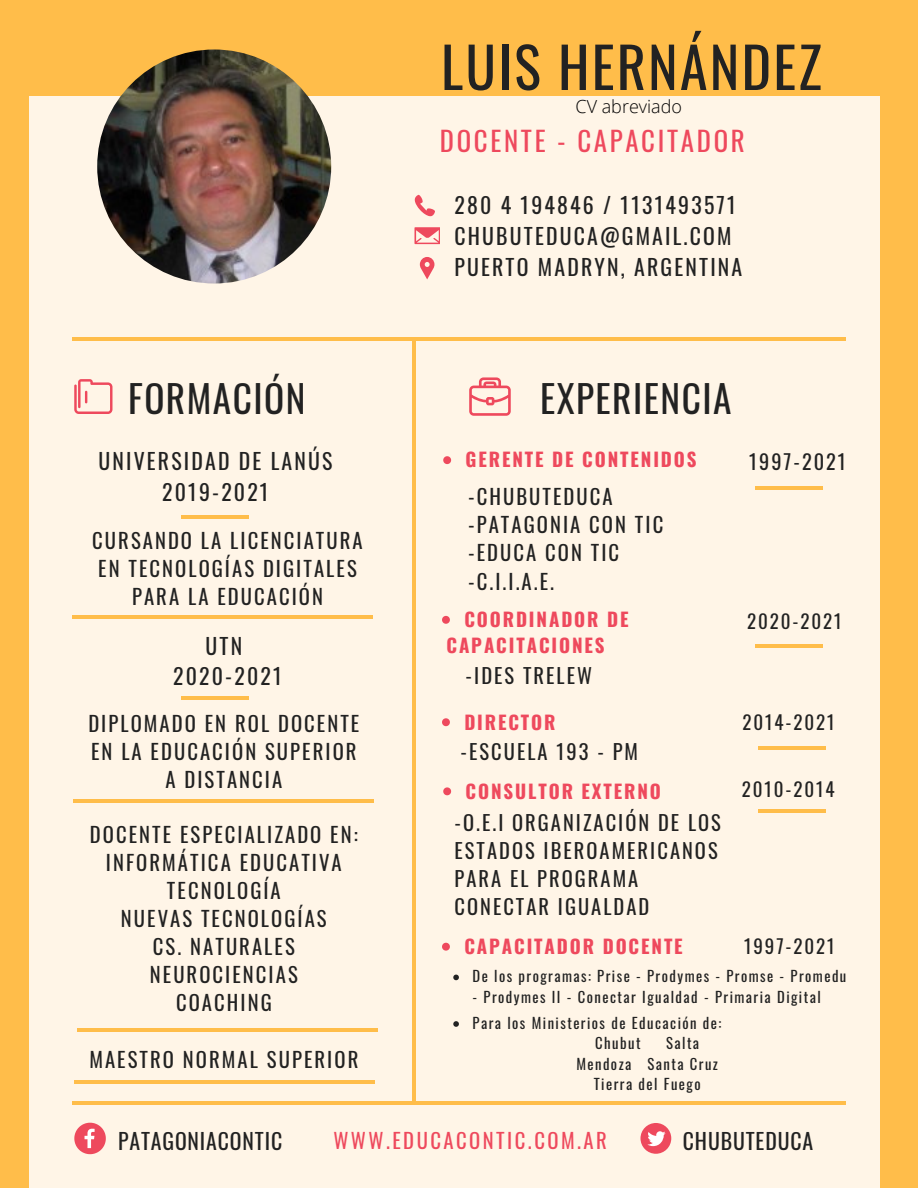
<style>
.page{position:relative;width:918px;height:1188px;background:#ffbd4a}
.page>*{position:absolute;margin:0;border:0;box-sizing:border-box;transform-origin:0 0}
.t1{font:55.95px "Oswald";letter-spacing:.04em;color:#222}
.t2{font:37.35px "Oswald";letter-spacing:.04em;color:#222}
.t3{font:26.85px "Oswald";letter-spacing:.1em;color:#ee495d}
.t4{font:21.75px/30.3px "Oswald";letter-spacing:.1em;color:#222;text-align:center}
.t5{font:21.75px "Oswald";letter-spacing:.04em;color:#222}
.t6{font:20.7px/28.2px "Oswald";letter-spacing:.1em;color:#222;text-align:center}
.t7{font:20.7px "Oswald";letter-spacing:.12em;color:#ee495d}
.t8{font:20.55px/28.2px "Oswald";letter-spacing:.1em;color:#222}
.t9{font:20.25px "Oswald";letter-spacing:.1em;color:#222}
.t10{font:19.05px "Oswald";letter-spacing:.1em;color:#222}
.t11{font:700 18.9px "Oswald";letter-spacing:.1em;color:#ee495d}
.t12{font:300 18px "Open Sans";color:#000}
.t13{font:14.7px "Oswald";letter-spacing:.1em;color:#222}
</style>
<div class="page">
<div style="left:29px;top:96px;width:851px;height:1092px;background:#fff5e7"></div>
<svg style="left:74px;top:379px;width:38px;height:35px"></svg>
<svg style="left:469px;top:377px;width:42px;height:39px"></svg>
<svg style="left:415px;top:227px;width:25px;height:17px"></svg>
<svg style="left:415px;top:195px;width:20px;height:21px"></svg>
<svg style="left:420px;top:257px;width:14px;height:22px"></svg>
<svg style="left:74px;top:1123px;width:32px;height:31px"></svg>
<div style="left:641px;top:1123px;width:30px;height:31px;background:#ee495d;border-radius:50%"></div>
<svg style="left:647px;top:1131px;width:19px;height:15px"></svg>
<svg style="left:443px;top:456px;width:8px;height:8px"></svg>
<svg style="left:453px;top:975px;width:6px;height:5px"></svg>
<svg style="left:442px;top:616px;width:8px;height:8px"></svg>
<svg style="left:443px;top:787px;width:8px;height:8px"></svg>
<svg style="left:442px;top:943px;width:8px;height:8px"></svg>
<svg style="left:442px;top:718px;width:8px;height:8px"></svg>
<img style="left:97px;top:50px;width:234px;height:233px;border-radius:50%">
<hr style="left:72px;top:338px;width:774px;height:3px;background:#ffbd4a">
<hr style="left:72px;top:1101px;width:774px;height:4px;background:#ffbd4a">
<hr style="left:412px;top:339px;width:3px;height:763px;background:#ffbd4a">
<hr style="left:181px;top:515px;width:68px;height:3px;background:#ffbd4a">
<hr style="left:181px;top:696px;width:68px;height:3px;background:#ffbd4a">
<hr style="left:72px;top:615px;width:300px;height:3px;background:#ffbd4a">
<hr style="left:78px;top:1028px;width:300px;height:3px;background:#ffbd4a">
<hr style="left:74px;top:800px;width:300px;height:3px;background:#ffbd4a">
<hr style="left:74px;top:1080px;width:301px;height:3px;background:#ffbd4a">
<hr style="left:755px;top:487px;width:68px;height:3px;background:#ffbd4a">
<hr style="left:755px;top:644px;width:68px;height:3px;background:#ffbd4a">
<hr style="left:758px;top:747px;width:68px;height:3px;background:#ffbd4a">
<hr style="left:758px;top:809px;width:68px;height:3px;background:#ffbd4a">
<svg style="left:453px;top:1021px;width:6px;height:6px"></svg>
<p class="t1" style="left:441px;top:23px;width:382px">LUIS HERNÁNDEZ</p>
<p class="t3" style="left:440px;top:120px;width:307px">DOCENTE - CAPACITADOR</p>
<p class="t12" style="left:576px;top:94px;width:108px">CV abreviado</p>
<p class="t2" style="left:128px;top:369px;width:179px">FORMACIÓN</p>
<p class="t4" style="left:98px;top:445px;width:235px">UNIVERSIDAD DE LANÚS<br>2019-2021</p>
<p class="t6" style="left:92px;top:526px;width:272px">CURSANDO LA LICENCIATURA<br>EN TECNOLOGÍAS DIGITALES<br>PARA LA EDUCACIÓN</p>
<p class="t4" style="left:206px;top:630px;width:38px">UTN</p>
<p class="t4" style="left:173px;top:660px;width:110px">2020-2021</p>
<p class="t6" style="left:88px;top:708px;width:273px">DIPLOMADO EN ROL DOCENTE<br>EN LA EDUCACIÓN SUPERIOR<br>A DISTANCIA</p>
<p class="t6" style="left:90px;top:819px;width:269px">DOCENTE ESPECIALIZADO EN:</p>
<p class="t6" style="left:106px;top:847px;width:237px">INFORMÁTICA EDUCATIVA</p>
<p class="t6" style="left:167px;top:875px;width:115px">TECNOLOGÍA</p>
<p class="t6" style="left:121px;top:904px;width:207px">NUEVAS TECNOLOGÍAS</p>
<p class="t6" style="left:153px;top:932px;width:143px">CS. NATURALES</p>
<p class="t6" style="left:150px;top:960px;width:149px">NEUROCIENCIAS</p>
<p class="t6" style="left:176px;top:988px;width:97px">COACHING</p>
<p class="t6" style="left:89px;top:1044px;width:271px">MAESTRO NORMAL SUPERIOR</p>
<p class="t4" style="left:454px;top:189px;width:283px">280 4 194846 / 1131493571</p>
<p class="t4" style="left:454px;top:220px;width:279px">CHUBUTEDUCA@GMAIL.COM</p>
<p class="t4" style="left:454px;top:251px;width:289px">PUERTO MADRYN, ARGENTINA</p>
<p class="t2" style="left:540px;top:369px;width:193px">EXPERIENCIA</p>
<p class="t11" style="left:466px;top:445px;width:233px">GERENTE DE CONTENIDOS</p>
<p class="t6" style="left:468px;top:482px;width:146px">-CHUBUTEDUCA</p>
<p class="t6" style="left:468px;top:510px;width:197px">-PATAGONIA CON TIC</p>
<p class="t6" style="left:468px;top:538px;width:153px">-EDUCA CON TIC</p>
<p class="t6" style="left:468px;top:566px;width:88px">-C.I.I.A.E.</p>
<p class="t11" style="left:464px;top:605px;width:166px">COORDINADOR DE</p>
<p class="t11" style="left:446px;top:630px;width:160px">CAPACITACIONES</p>
<p class="t8" style="left:466px;top:660px;width:128px">-IDES TRELEW</p>
<p class="t11" style="left:464px;top:707px;width:93px">DIRECTOR</p>
<p class="t8" style="left:461px;top:736px;width:179px">-ESCUELA 193 - PM</p>
<p class="t11" style="left:466px;top:776px;width:197px">CONSULTOR EXTERNO</p>
<p class="t8" style="left:454px;top:807px;width:268px">-O.E.I ORGANIZACIÓN DE LOS</p>
<p class="t8" style="left:454px;top:835px;width:265px">ESTADOS IBEROAMERICANOS</p>
<p class="t8" style="left:454px;top:863px;width:196px">PARA EL PROGRAMA<br>CONECTAR IGUALDAD</p>
<p class="t11" style="left:464px;top:931px;width:220px">CAPACITADOR DOCENTE</p>
<p class="t9" style="left:749px;top:445px;width:98px">1997-2021</p>
<p class="t10" style="left:747px;top:606px;width:96px">2020-2021</p>
<p class="t10" style="left:742px;top:707px;width:94px">2014-2021</p>
<p class="t10" style="left:742px;top:774px;width:95px">2010-2014</p>
<p class="t10" style="left:744px;top:931px;width:92px">1997-2021</p>
<p class="t13" style="left:473px;top:965px;width:375px">De los programas: Prise - Prodymes - Promse - Promedu</p>
<p class="t13" style="left:473px;top:985px;width:350px">- Prodymes II - Conectar Igualdad - Primaria Digital</p>
<p class="t13" style="left:473px;top:1012px;width:250px">Para los Ministerios de Educación de:</p>
<p class="t13" style="left:595px;top:1032px;width:47px">Chubut</p>
<p class="t13" style="left:666px;top:1032px;width:35px">Salta</p>
<p class="t13" style="left:576px;top:1052px;width:143px">Mendoza Santa Cruz</p>
<p class="t13" style="left:594px;top:1072px;width:108px">Tierra del Fuego</p>
<p class="t5" style="left:118px;top:1124px;width:166px">PATAGONIACONTIC</p>
<p class="t7" style="left:333px;top:1124px;width:275px">WWW.EDUCACONTIC.COM.AR</p>
<p class="t5" style="left:683px;top:1124px;width:132px">CHUBUTEDUCA</p>
</div>
